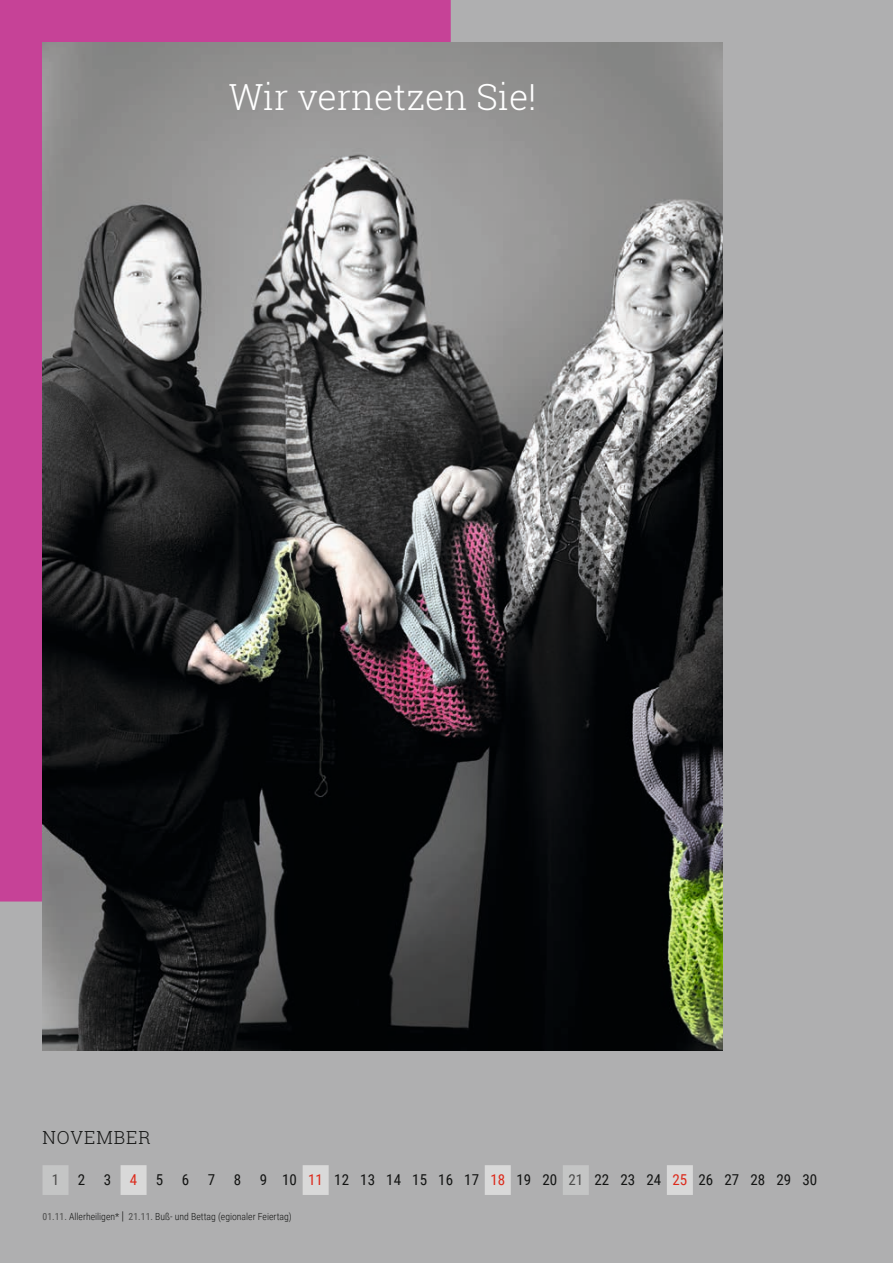
<style>
.page{position:relative;width:893px;height:1263px;background:#afafb0}
.page>*{position:absolute;margin:0;border:0;box-sizing:border-box;transform-origin:0 0}
.t1{font:300 36px "Roboto Slab";color:#fff}
.t2{font:300 18px "Roboto Slab";letter-spacing:.05em;color:#131413}
.t3{font:15px "Roboto Condensed";color:#131413}
.t4{font:300 9.75px "Roboto Condensed";color:#131413}
.s1{color:#4d4d4c}
.s2{color:#dc2a1b}
.s3{font-weight:400;color:#4d4d4c}
.s4{font-size:12px}
</style>
<div class="page">
<div style="left:0;top:0;width:451px;height:901px;background:#c64297"></div>
<img style="left:43px;top:43px;width:680px;height:1007px">
<svg style="left:43px;top:1165px;width:650px;height:30px"></svg>
<h1 class="t1" style="left:229px;top:72px;width:309px">Wir vernetzen Sie!</h1>
<h2 class="t2" style="left:43px;top:1125px;width:109px">NOVEMBER</h2>
<h3 class="t3" style="left:52px;top:1169px;width:767px"><span class="s1">1</span> 2 3 <span class="s2">4</span> 5 6 7 8 9 10<span class="s2">11</span>121314151617<span class="s2">18</span>1920<span class="s1">21</span>222324<span class="s2">25</span>2627282930</h3>
<p class="t4" style="left:43px;top:1210px;width:251px"><span class="s3">01.11.</span> Allerheiligen* <span class="s4">|</span> <span class="s3">21.11.</span> Buß- und Bettag (egionaler Feiertag)</p>
</div>
